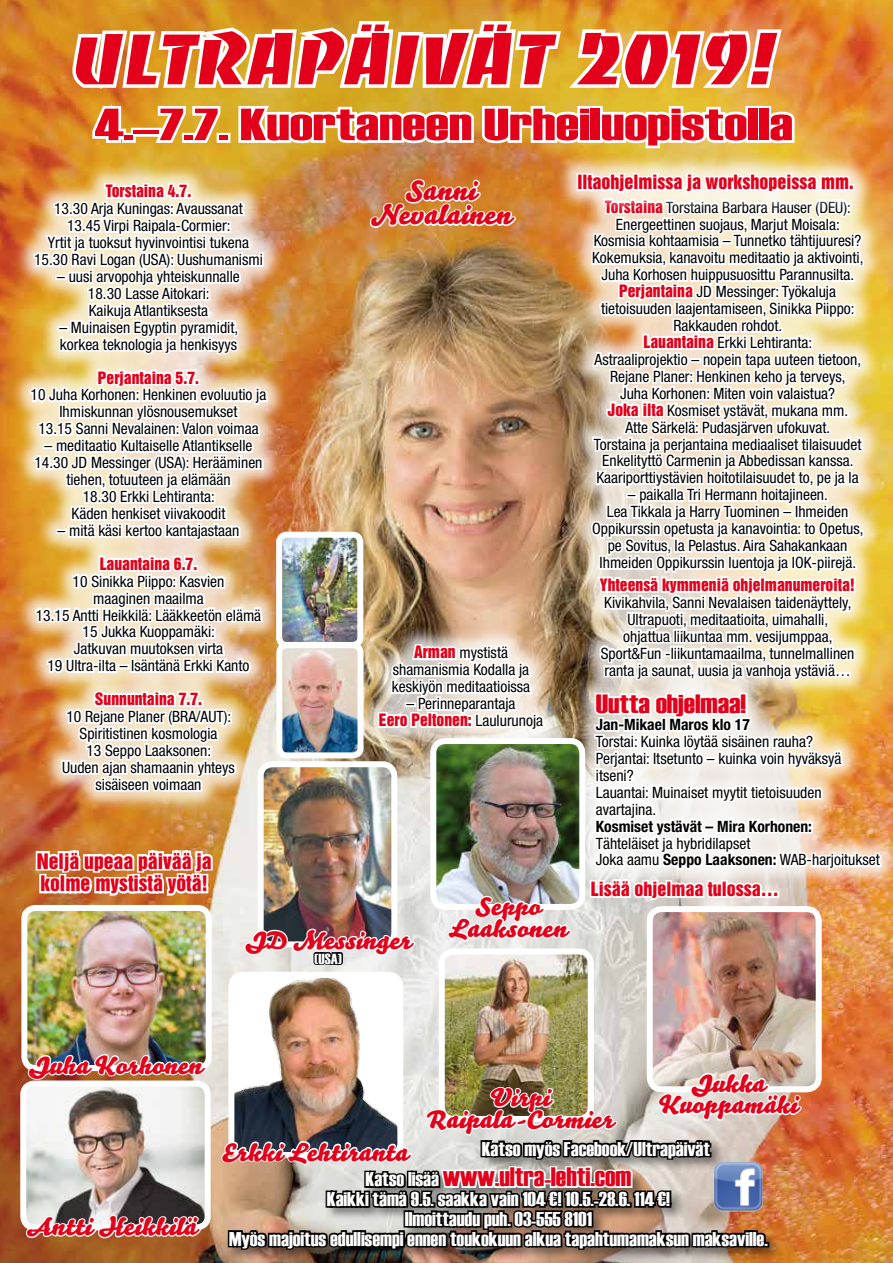
<style>
.page{position:relative;width:893px;height:1263px;background:#fff}
.page>*{position:absolute;margin:0;border:0;box-sizing:border-box;transform-origin:0 0}
.t1{font:69.75px "Banco";color:#e2001a;scale:1.17 1}
.t2{font:45px "Haettenschweiler";color:#e2001a;scale:1.45 1}
.t3{font:27px/24.3px "Bello Script";color:#e2001a;text-align:center;scale:1.2 1}
.t4{font:26.4px "Haettenschweiler";color:#e2001a;scale:1.1 1}
.t5{font:26.4px "Haettenschweiler";color:#e2001a;scale:1.2 1}
.t6{font:24.3px/21.9px "Bello Script";color:#e2001a;text-align:center;scale:1.2 1}
.t7{font:19.8px/19.8px "Haettenschweiler";color:#fff;text-align:center;scale:1.1 1}
.t8{font:19.65px/22.8px "Helvetica Inserat";color:#e2001a}
.t9{font:18px "Helvetica Inserat";color:#e2001a}
.t10{font:condensed 15.6px/17px "Helvetica Neue";color:#000;text-align:center}
.t11{font:15.6px "Helvetica Inserat";color:#e2001a}
.t12{font:700 condensed 15.6px "Helvetica Neue";color:#000}
.t13{font:14.55px "Haettenschweiler";color:#fff;scale:1.1 1}
.s1{font-family:"Helvetica Inserat";font-stretch:normal;color:#e2001a}
.s2{font-family:"Helvetica Neue";font-stretch:condensed;color:#000}
.s3{font-weight:700}
.s4{font-size:19.8px;color:#fff}
</style>
<div class="page">
<img style="left:0;top:0;width:893px;height:1263px">
<div style="left:574px;top:672px;width:319px;height:218px;background:#fff;opacity:.75"></div>
<img style="left:0;top:18px;width:883px;height:1245px">
<h1 class="t1" style="left:74px;top:23px;width:604px">ULTRAPÄIVÄT 2019!</h1>
<h2 class="t2" style="left:95px;top:99px;width:483px">4.–7.7. Kuortaneen Urheiluopistolla</h2>
<p class="t11" style="left:106px;top:182px;width:87px">Torstaina 4.7.</p>
<p class="t10" style="left:34px;top:200px;width:230px">13.30 Arja Kuningas: Avaussanat<br>13.45 Virpi Raipala-Cormier:<br>Yrtit ja tuoksut hyvinvointisi tukena 15.30 Ravi Logan (USA): Uushumanismi</p>
<p class="t10" style="left:57px;top:268px;width:184px">– uusi arvopohja yhteiskunnalle<br>18.30 Lasse Aitokari:<br>Kaikuja Atlantiksesta</p>
<p class="t10" style="left:59px;top:319px;width:180px;text-align:left">– Muinaisen Egyptin pyramidit, korkea teknologia ja henkisyys</p>
<p class="t11" style="left:98px;top:368px;width:103px">Perjantaina 5.7.</p>
<p class="t10" style="left:31px;top:386px;width:237px">10 Juha Korhonen: Henkinen evoluutio ja<br>Ihmiskunnan ylösnousemukset<br>13.15 Sanni Nevalainen: Valon voimaa</p>
<p class="t10" style="left:34px;top:437px;width:230px">– meditaatio Kultaiselle Atlantikselle<br>14.30 JD Messinger (USA): Herääminen tiehen, totuuteen ja elämään<br>18.30 Erkki Lehtiranta:<br>Käden henkiset viivakoodit</p>
<p class="t10" style="left:58px;top:522px;width:183px">– mitä käsi kertoo kantajastaan</p>
<p class="t11" style="left:100px;top:554px;width:99px">Lauantaina 6.7.</p>
<p class="t10" style="left:36px;top:572px;width:227px">10 Sinikka Piippo: Kasvien<br>maaginen maailma<br>13.15 Antti Heikkilä: Lääkkeetön elämä<br>15 Jukka Kuoppamäki:<br>Jatkuvan muutoksen virta<br>19 Ultra-ilta – Isäntänä Erkki Kanto</p>
<p class="t11" style="left:95px;top:690px;width:109px">Sunnuntaina 7.7.</p>
<p class="t10" style="left:62px;top:708px;width:174px">10 Rejane Planer (BRA/AUT):<br>Spiritistinen kosmologia<br>13 Seppo Laaksonen:<br>Uuden ajan shamaanin yhteys sisäiseen voimaan</p>
<p class="t8" style="left:37px;top:849px;width:176px">Neljä upeaa päivää ja kolme mystistä yötä!</p>
<h3 class="t3" style="left:370px;top:178px;width:119px">Sanni<br>Nevalainen</h3>
<p class="t10" style="left:392px;top:644px;width:140px"><span class="s1">Arman</span> mystistä shamanismia Kodalla ja keskiyön meditaatioissa</p>
<p class="t10" style="left:406px;top:695px;width:111px">– Perinneparantaja</p>
<p class="t11" style="left:379px;top:711px;width:166px">Eero Peltonen: <span class="s2">Laulurunoja</span></p>
<h3 class="t6" style="left:245px;top:929px;width:140px">JD Messinger</h3>
<p class="t13" style="left:314px;top:950px;width:26px">(USA)</p>
<h3 class="t6" style="left:449px;top:895px;width:100px">Seppo<br>Laaksonen</h3>
<p class="t9" style="left:578px;top:171px;width:277px">Iltaohjelmissa ja workshopeissa mm.</p>
<p class="t10" style="left:592px;top:198px;width:273px"><span class="s1">Torstaina</span> Torstaina Barbara Hauser (DEU):<br>Energeettinen suojaus, Marjut Moisala:<br>Kosmisia kohtaamisia – Tunnetko tähtijuuresi?<br>Kokemuksia, kanavoitu meditaatio ja aktivointi, Juha Korhosen huippusuosittu Parannusilta.<br><span class="s1">Perjantaina</span> JD Messinger: Työkaluja tietoisuuden laajentamiseen, Sinikka Piippo:<br>Rakkauden rohdot.<br><span class="s1">Lauantaina</span> Erkki Lehtiranta:<br>Astraaliprojektio – nopein tapa uuteen tietoon, Rejane Planer: Henkinen keho ja terveys,<br>Juha Korhonen: Miten voin valaistua?<br><span class="s1">Joka ilta</span> Kosmiset ystävät, mukana mm.<br>Atte Särkelä: Pudasjärven ufokuvat.<br>Torstaina ja perjantaina mediaaliset tilaisuudet Enkelityttö Carmenin ja Abbedissan kanssa.<br>Kaariporttiystävien hoitotilaisuudet to, pe ja la</p>
<p class="t10" style="left:592px;top:486px;width:273px">– paikalla Tri Hermann hoitajineen.<br>Lea Tikkala ja Harry Tuominen – Ihmeiden Oppikurssin opetusta ja kanavointia: to Opetus, pe Sovitus, la Pelastus. Aira Sahakankaan Ihmeiden Oppikurssin luentoja ja IOK-piirejä.</p>
<p class="t11" style="left:600px;top:575px;width:257px">Yhteensä kymmeniä ohjelmanumeroita!</p>
<p class="t10" style="left:601px;top:594px;width:255px">Kivikahvila, Sanni Nevalaisen taidenäyttely, Ultrapuoti, meditaatioita, uimahalli,<br>ohjattua liikuntaa mm. vesijumppaa, Sport&amp;Fun -liikuntamaailma, tunnelmallinen ranta ja saunat, uusia ja vanhoja ystäviä…</p>
<h3 class="t5" style="left:596px;top:689px;width:127px">Uutta ohjelmaa!</h3>
<p class="t12" style="left:596px;top:715px;width:155px">Jan-Mikael Maros klo 17</p>
<p class="t10" style="left:596px;top:733px;width:247px;text-align:left">Torstai: Kuinka löytää sisäinen rauha?<br>Perjantai: Itsetunto – kuinka voin hyväksyä itseni?<br>Lauantai: Muinaiset myytit tietoisuuden avartajina.</p>
<p class="t12" style="left:596px;top:816px;width:218px">Kosmiset ystävät – Mira Korhonen:</p>
<p class="t10" style="left:596px;top:834px;width:285px;text-align:left">Tähteläiset ja hybridilapset<br>Joka aamu <span class="s3">Seppo Laaksonen:</span> WAB-harjoitukset</p>
<p class="t9" style="left:591px;top:878px;width:189px">Lisää ohjelmaa tulossa…</p>
<h3 class="t6" style="left:28px;top:1054px;width:146px">Juha Korhonen</h3>
<h3 class="t6" style="left:27px;top:1215px;width:143px">Antti Heikkilä</h3>
<h3 class="t6" style="left:222px;top:1140px;width:157px">Erkki Lehtiranta</h3>
<h3 class="t6" style="left:659px;top:1071px;width:117px">Jukka<br>Kuoppamäki</h3>
<h3 class="t6" style="left:426px;top:1086px;width:157px">Virpi<br>Raipala-Cormier</h3>
<p class="t7" style="left:482px;top:1138px;width:209px">Katso myös Facebook/Ultrapäivät</p>
<h3 class="t4" style="left:365px;top:1162px;width:243px"><span class="s4">Katso lisää</span> www.ultra-lehti.com</h3>
<p class="t7" style="left:229px;top:1188px;width:491px">Kaikki tämä 9.5. saakka vain 104 €! 10.5.-28.6. 114 €!<br>Ilmoittaudu puh. 03-555 8101<br>Myös majoitus edullisempi ennen toukokuun alkua tapahtumamaksun maksaville.</p>
</div>
